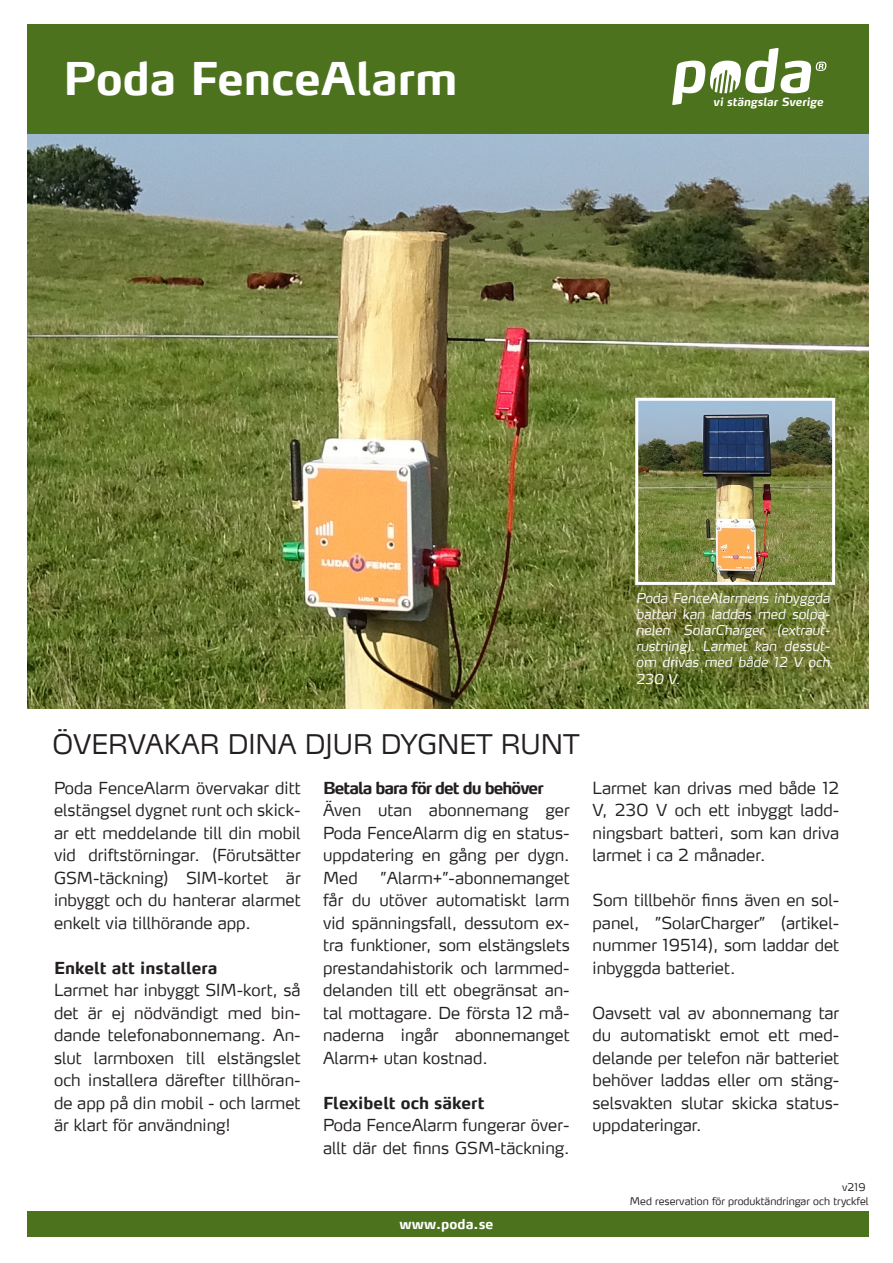
<style>
.page{position:relative;width:893px;height:1263px;background:#fff}
.page>*{position:absolute;margin:0;border:0;box-sizing:border-box;transform-origin:0 0}
.t1{font:700 45px "Max LF";color:#fff}
.t2{font:300 27px "Max LF";color:#231f20}
.Indhold{font:300 16.5px/22.5px "Max LF";color:#231f20;text-align:justify}
.Indhold-2{font:700 16.5px "Max LF";color:#231f20}
.Indhold-3{font:700 16.5px "Max LF";letter-spacing:-.06em;color:#231f20}
.t3{font:italic 300 13.5px/16.2px "Max LF";color:#fff;text-align:justify}
.t4{font:700 13.5px "Max";letter-spacing:.005em;color:#fff}
.t5{font:italic 700 11.25px "Max LF";color:#fff}
.t6{font:300 10.5px "Max";color:#231f20}
.t7{font:300 10.5px "Max LF";color:#231f20}
</style>
<div class="page">
<div style="left:27px;top:24px;width:842px;height:110px;background:#4c721d"></div>
<svg style="left:672px;top:48px;width:154px;height:57px"></svg>
<div style="left:27px;top:1211px;width:842px;height:26px;background:#4c721d"></div>
<img style="left:27px;top:134px;width:842px;height:574px">
<img style="left:639px;top:402px;width:192px;height:179px">
<div style="left:635px;top:398px;width:200px;height:187px;border:3px solid #fff"></div>
<p class="t1" style="left:63px;top:50px;width:396px">Poda FenceAlarm</p>
<p class="t5" style="left:713px;top:95px;width:112px">vi stängslar Sverige</p>
<p class="t3" style="left:636px;top:589px;width:195px">Poda FenceAlarmens inbyggda batteri kan laddas med solpa&shy;nelen SolarCharger (extraut&shy;rustning). Larmet kan dessut&shy;om drivas med både 12 V och 230 V.</p>
<p class="t2" style="left:52px;top:727px;width:529px">ÖVERVAKAR DINA DJUR DYGNET RUNT</p>
<p class="Indhold" style="left:54px;top:776px;width:248px">Poda FenceAlarm övervakar ditt elstängsel dygnet runt och skick&shy;ar ett meddelande till din mobil vid driftstörningar. (Förutsätter GSM-täckning) SIM-kortet är inbyggt och du hanterar alarmet enkelt via tillhörande app.</p>
<p class="Indhold-2" style="left:54px;top:957px;width:165px">Enkelt att installera</p>
<p class="Indhold" style="left:54px;top:978px;width:248px">Larmet har inbyggt SIM-kort, så det är ej nödvändigt med bin&shy;dande telefonabonnemang. An&shy;slut larmboxen till elstängslet och installera därefter tillhöran&shy;de app på din mobil - och larmet är klart för användning!</p>
<p class="Indhold-3" style="left:323px;top:777px;width:222px">Betala bara för det du behöver</p>
<p class="Indhold" style="left:323px;top:798px;width:248px">Även utan abonnemang ger Poda FenceAlarm dig en status&shy;uppdatering en gång per dygn.<br>Med</p>
<p class="Indhold" style="left:323px;top:866px;width:248px;text-indent:57px">”Alarm+”-abonnemanget får du utöver automatiskt larm vid spänningsfall, dessutom ex&shy;tra funktioner, som elstängslets prestandahistorik och larmmed&shy;delanden till ett obegränsat an&shy;tal mottagare. De första 12 må&shy;naderna ingår abonnemanget Alarm+ utan kostnad.</p>
<p class="Indhold-2" style="left:323px;top:1092px;width:163px">Flexibelt och säkert</p>
<p class="Indhold" style="left:323px;top:1113px;width:248px">Poda FenceAlarm fungerar över&shy;allt där det finns GSM-täckning.</p>
<p class="t4" style="left:399px;top:1215px;width:95px">www.poda.se</p>
<p class="Indhold" style="left:593px;top:776px;width:248px">Larmet kan drivas med både 12<br>V, 230 V och ett inbyggt ladd&shy;ningsbart batteri, som kan driva larmet i ca 2 månader.</p>
<p class="Indhold" style="left:593px;top:888px;width:248px">Som tillbehör finns även en sol&shy;panel, ”SolarCharger” (artikel&shy;nummer 19514), som laddar det inbyggda batteriet.</p>
<p class="Indhold" style="left:593px;top:1001px;width:248px">Oavsett val av abonnemang tar du automatiskt emot ett med&shy;delande per telefon när batteriet behöver laddas eller om stäng&shy;selsvakten slutar skicka status&shy;uppdateringar.</p>
<p class="t7" style="left:842px;top:1181px;width:25px">v219</p>
<p class="t6" style="left:630px;top:1194px;width:240px">Med reservation för produktändringar och tryckfel</p>
</div>
